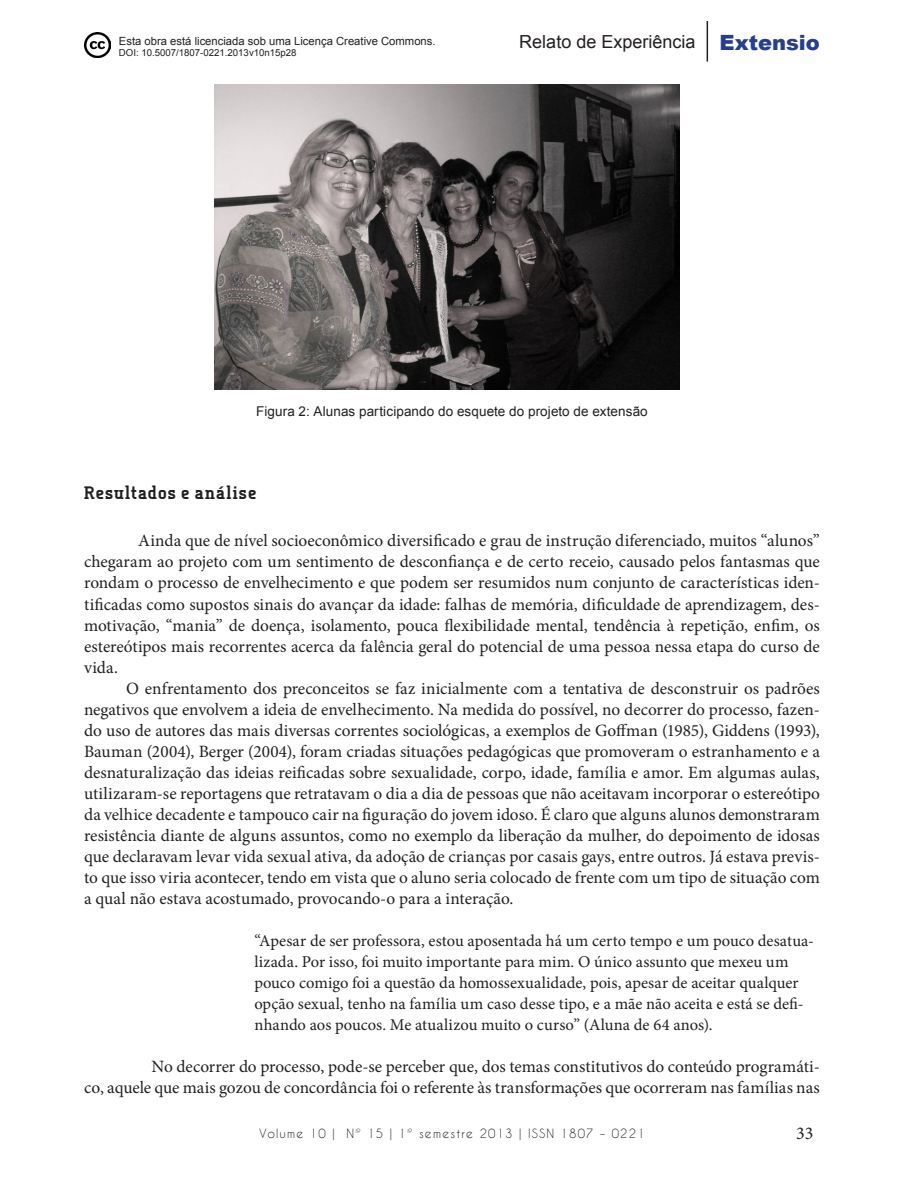
<style>
.page{position:relative;width:904px;height:1177px;background:#fff}
.page>*{position:absolute;margin:0;border:0;box-sizing:border-box;transform-origin:0 0}
.t1{font:18px "Arial";color:#231f20}
.subtitulo{font:800 18px "Tertre";letter-spacing:.06em;color:#231f20}
.t2{font:18px "Minion Pro";color:#231f20}
.corpo_de_texto{font:17.25px/21px "Minion Pro";color:#231f20;text-align:justify}
.citação{font:16.5px/21px "Minion Pro";letter-spacing:.005em;color:#231f20}
.legenda{font:13.5px "Arial";letter-spacing:.005em;color:#231f20}
.t3{font:12px "Caviar Dreams";letter-spacing:.1em;color:#231f20}
.t4{font:11.25px "Arial";color:#231f20}
.t5{font:9.6px "Arial";color:#231f20}
.s1{font-weight:900;font-size:21px;color:#253f8e}
</style>
<div class="page">
<hr style="left:706px;top:21px;width:1px;height:41px;background:#231f20">
<img style="left:85px;top:32px;width:25px;height:26px">
<img style="left:215px;top:85px;width:464px;height:305px">
<p class="t4" style="left:119px;top:34px;width:318px">Esta obra está licenciada sob uma Licença Creative Commons.</p>
<p class="t5" style="left:119px;top:46px;width:179px">DOI: 10.5007/1807-0221.2013v10n15p28</p>
<p class="t1" style="left:519px;top:30px;width:302px">Relato de Experiência <span class="s1">Extensio</span></p>
<p class="legenda" style="left:256px;top:402px;width:393px">Figura 2: Alunas participando do esquete do projeto de extensão</p>
<p class="subtitulo" style="left:84px;top:481px;width:174px">Resultados e análise</p>
<p class="corpo_de_texto" style="left:84px;top:530px;width:737px;text-indent:54px">Ainda que de nível socioeconômico diversificado e grau de instrução diferenciado, muitos “alunos” chegaram ao projeto com um sentimento de desconfiança e de certo receio, causado pelos fantasmas que rondam o processo de envelhecimento e que podem ser resumidos num conjunto de características iden&shy;tificadas como supostos sinais do avançar da idade: falhas de memória, dificuldade de aprendizagem, des&shy;motivação, “mania” de doença, isolamento, pouca flexibilidade mental, tendência à repetição, enfim, os estereótipos mais recorrentes acerca da falência geral do potencial de uma pessoa nessa etapa do curso de vida.</p>
<p class="corpo_de_texto" style="left:84px;top:677px;width:737px;text-indent:42px">O enfrentamento dos preconceitos se faz inicialmente com a tentativa de desconstruir os padrões negativos que envolvem a ideia de envelhecimento. Na medida do possível, no decorrer do processo, fazen&shy;do uso de autores das mais diversas correntes sociológicas, a exemplos de Goffman (1985), Giddens (1993), Bauman (2004), Berger (2004), foram criadas situações pedagógicas que promoveram o estranhamento e a desnaturalização das ideias reificadas sobre sexualidade, corpo, idade, família e amor. Em algumas aulas, utilizaram-se reportagens que retratavam o dia a dia de pessoas que não aceitavam incorporar o estereótipo da velhice decadente e tampouco cair na figuração do jovem idoso. É claro que alguns alunos demonstraram resistência diante de alguns assuntos, como no exemplo da liberação da mulher, do depoimento de idosas que declaravam levar vida sexual ativa, da adoção de crianças por casais gays, entre outros. Já estava previs&shy;to que isso viria acontecer, tendo em vista que o aluno seria colocado de frente com um tipo de situação com a qual não estava acostumado, provocando-o para a interação.</p>
<p class="citação" style="left:254px;top:929px;width:561px">“Apesar de ser professora, estou aposentada há um certo tempo e um pouco desatua&shy;lizada. Por isso, foi muito importante para mim. O único assunto que mexeu um pouco comigo foi a questão da homossexualidade, pois, apesar de aceitar qualquer opção sexual, tenho na família um caso desse tipo, e a mãe não aceita e está se defi&shy;nhando aos poucos. Me atualizou muito o curso” (Aluna de 64 anos).</p>
<p class="corpo_de_texto" style="left:84px;top:1055px;width:737px;text-align:right">No decorrer do processo, pode-se perceber que, dos temas constitutivos do conteúdo programáti-<br>co, aquele que mais gozou de concordância foi o referente às transformações que ocorreram nas famílias nas</p>
<p class="t3" style="left:259px;top:1126px;width:387px">Volume 10 | Nº 15 | 1º semestre 2013 | ISSN 1807 – 0221</p>
<p class="t2" style="left:795px;top:1120px;width:19px">33</p>
</div>
